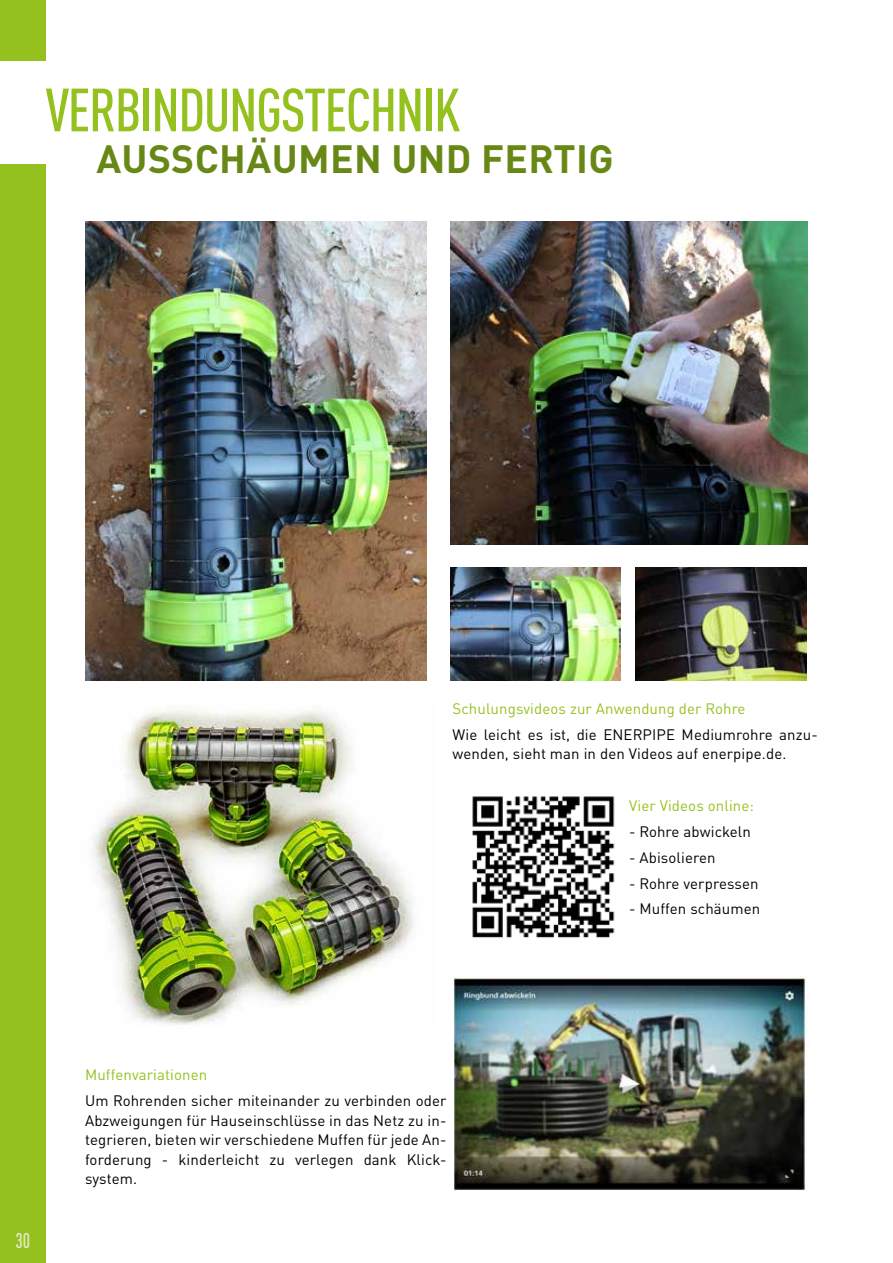
<style>
.page{position:relative;width:893px;height:1263px;background:#fff}
.page>*{position:absolute;margin:0;border:0;box-sizing:border-box;transform-origin:0 0}
.t1{font:500 condensed 60px "DINOT";letter-spacing:-.025em;color:#95c11f}
.t2{font:700 39px "DINOT";letter-spacing:.01em;color:#688816}
.t3{font:500 condensed 21px "DINOT";color:#e3ecc6;scale:.92 1}
.t4{font:15px/19.5px "DINOT";letter-spacing:.01em;color:#000;text-align:justify}
.t5{font:15px "DINOT";letter-spacing:.01em;color:#95c11f}
</style>
<div class="page">
<div style="left:0;top:0;width:45px;height:1263px;background:#95c11f"></div>
<div style="left:0;top:62px;width:513px;height:102px;background:#fff"></div>
<img style="left:93px;top:710px;width:320px;height:315px">
<img style="left:85px;top:221px;width:341px;height:459px">
<img style="left:450px;top:221px;width:358px;height:323px">
<img style="left:450px;top:568px;width:170px;height:113px">
<img style="left:635px;top:568px;width:172px;height:113px">
<img style="left:472px;top:796px;width:143px;height:142px">
<img style="left:453px;top:977px;width:354px;height:214px">
<h1 class="t1" style="left:46px;top:67px;width:417px">VERBINDUNGSTECHNIK</h1>
<h2 class="t2" style="left:96px;top:129px;width:519px">AUSSCHÄUMEN UND FERTIG</h2>
<p class="t5" style="left:452px;top:697px;width:295px">Schulungsvideos zur Anwendung der Rohre</p>
<p class="t4" style="left:452px;top:723px;width:367px">Wie leicht es ist, die ENERPIPE Mediumrohre anzu&shy;wenden, sieht man in den Videos auf enerpipe.de.</p>
<p class="t5" style="left:629px;top:794px;width:126px">Vier Videos online:</p>
<p class="t4" style="left:629px;top:820px;width:123px">- Rohre abwickeln</p>
<p class="t4" style="left:629px;top:846px;width:88px">- Abisolieren</p>
<p class="t4" style="left:629px;top:872px;width:131px">- Rohre verpressen</p>
<p class="t4" style="left:629px;top:898px;width:133px">- Muffen schäumen</p>
<h3 class="t3" style="left:15px;top:1226px;width:17px">30</h3>
<p class="t5" style="left:85px;top:1063px;width:124px">Muffenvariationen</p>
<p class="t4" style="left:85px;top:1090px;width:363px">Um Rohrenden sicher miteinander zu verbinden oder Abzweigungen für Hauseinschlüsse in das Netz zu in&shy;tegrieren, bieten wir verschiedene Muffen für jede An&shy;forderung - kinderleicht zu verlegen dank Klick&shy;system.</p>
</div>
